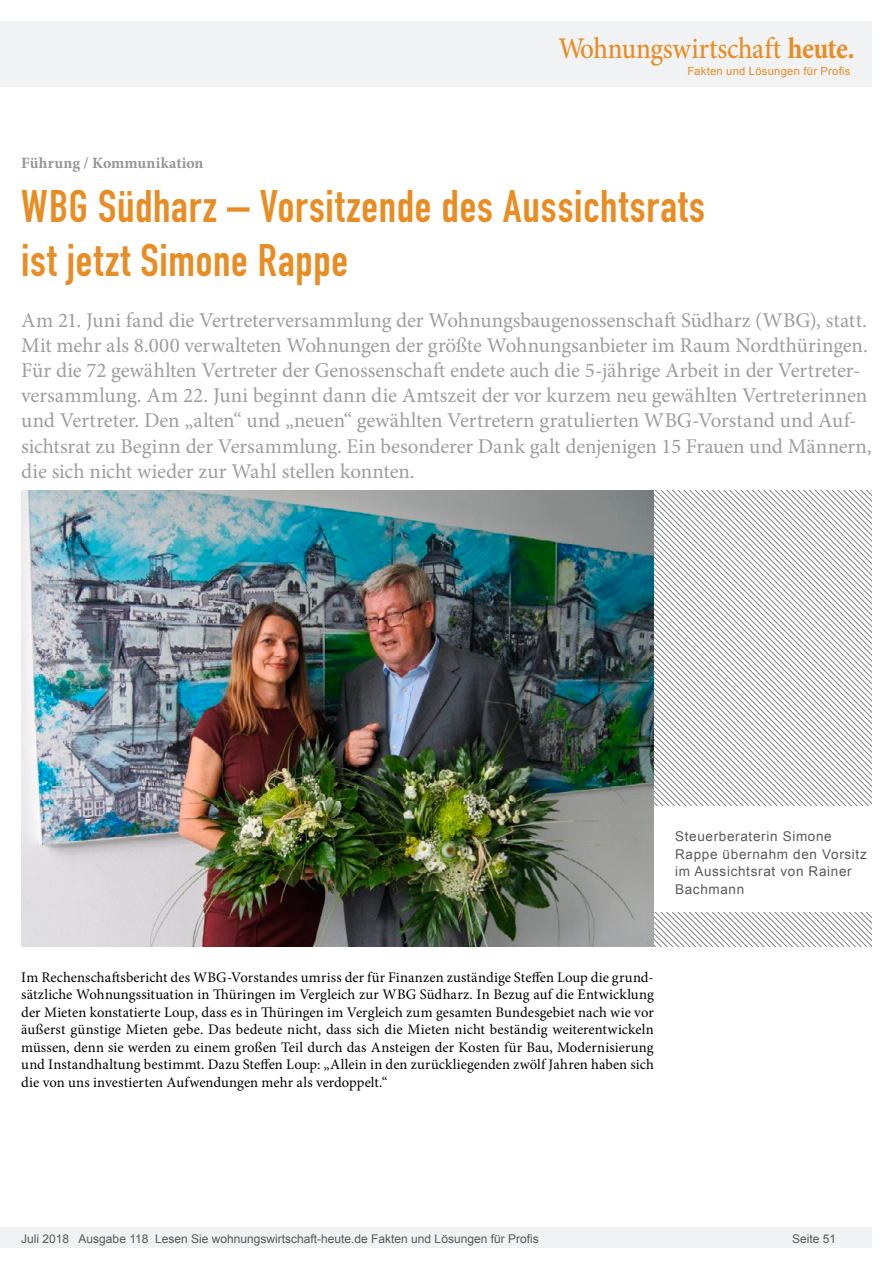
<style>
.page{position:relative;width:893px;height:1263px;background:#fff}
.page>*{position:absolute;margin:0;border:0;box-sizing:border-box;transform-origin:0 0}
.Überschrift_Groß{font:45px/54px "DIN Engschrift";letter-spacing:.015em;color:#e88c24}
.Fliesstext{font:500 30px "Minion Pro";letter-spacing:-.01em;color:#e88c24;scale:.9 1}
.Anlesetext{font:21px/25.2px "Minion Pro";letter-spacing:-.005em;color:#9d9d9d}
.Kategorie{font:700 15.75px "Minion Pro";letter-spacing:.01em;color:#959595}
.Fließtext_erste_Zeil{font:14.7px/17.5px "Minion Pro";color:#000;text-align:justify}
.Bildunterschrift{font:13.5px/17.5px "Arial";letter-spacing:.05em;color:#595959}
.t1{font:12px "Arial";color:#595959}
.Bildunterschrift-2{font:11.25px "Arial";letter-spacing:.025em;color:#e88c24}
.s1{font-weight:700}
</style>
<div class="page">
<div style="left:0;top:1227px;width:872px;height:20px;background:#f1f2f3"></div>
<div style="left:0;top:21px;width:872px;height:66px;background:#f1f2f3"></div>
<svg style="left:654px;top:490px;width:218px;height:88px"></svg>
<svg style="left:654px;top:578px;width:218px;height:368px"></svg>
<div style="left:654px;top:806px;width:237px;height:105px;background:#fff"></div>
<img style="left:21px;top:490px;width:633px;height:456px">
<p class="Fliesstext" style="left:558px;top:28px;width:331px">Wohnungswirtschaft <span class="s1">heute.</span></p>
<p class="Bildunterschrift-2" style="left:687px;top:63px;width:165px">Fakten und Lösungen für Profis</p>
<p class="Kategorie" style="left:21px;top:152px;width:184px">Führung / Kommunikation</p>
<p class="Überschrift_Groß" style="left:21px;top:180px;width:685px">WBG Südharz – Vorsitzende des Aussichtsrats ist jetzt Simone Rappe</p>
<p class="Anlesetext" style="left:21px;top:307px;width:852px">Am 21. Juni fand die Vertreterversammlung der Wohnungsbaugenossenschaft Südharz (WBG), statt.<br>Mit mehr als 8.000 verwalteten Wohnungen der größte Wohnungsanbieter im Raum Nordthüringen.<br>Für die 72 gewählten Vertreter der Genossenschaft endete auch die 5-jährige Arbeit in der Vertreter&shy;versammlung. Am 22. Juni beginnt dann die Amtszeit der vor kurzem neu gewählten Vertreterinnen und Vertreter. Den „alten“ und „neuen“ gewählten Vertretern gratulierten WBG-Vorstand und Auf&shy;sichtsrat zu Beginn der Versammlung. Ein besonderer Dank galt denjenigen 15 Frauen und Männern, die sich nicht wieder zur Wahl stellen konnten.</p>
<p class="Bildunterschrift" style="left:675px;top:828px;width:193px">Steuerberaterin Simone<br>Rappe übernahm den Vorsitz im Aussichtsrat von Rainer<br>Bachmann</p>
<p class="Fließtext_erste_Zeil" style="left:21px;top:968px;width:634px">Im Rechenschaftsbericht des WBG-Vorstandes umriss der für Finanzen zuständige Steffen Loup die grund&shy;sätzliche Wohnungssituation in Thüringen im Vergleich zur WBG Südharz. In Bezug auf die Entwicklung der Mieten konstatierte Loup, dass es in Thüringen im Vergleich zum gesamten Bundesgebiet nach wie vor äußerst günstige Mieten gebe. Das bedeute nicht, dass sich die Mieten nicht beständig weiterentwickeln müssen, denn sie werden zu einem großen Teil durch das Ansteigen der Kosten für Bau, Modernisierung und Instandhaltung bestimmt. Dazu Steffen Loup: „Allein in den zurückliegenden zwölf Jahren haben sich die von uns investierten Aufwendungen mehr als verdoppelt.“</p>
<p class="t1" style="left:21px;top:1230px;width:519px">Juli 2018 Ausgabe 118 Lesen Sie wohnungswirtschaft-heute.de Fakten und Lösungen für Profis</p>
<p class="t1" style="left:792px;top:1231px;width:46px">Seite 51</p>
</div>
